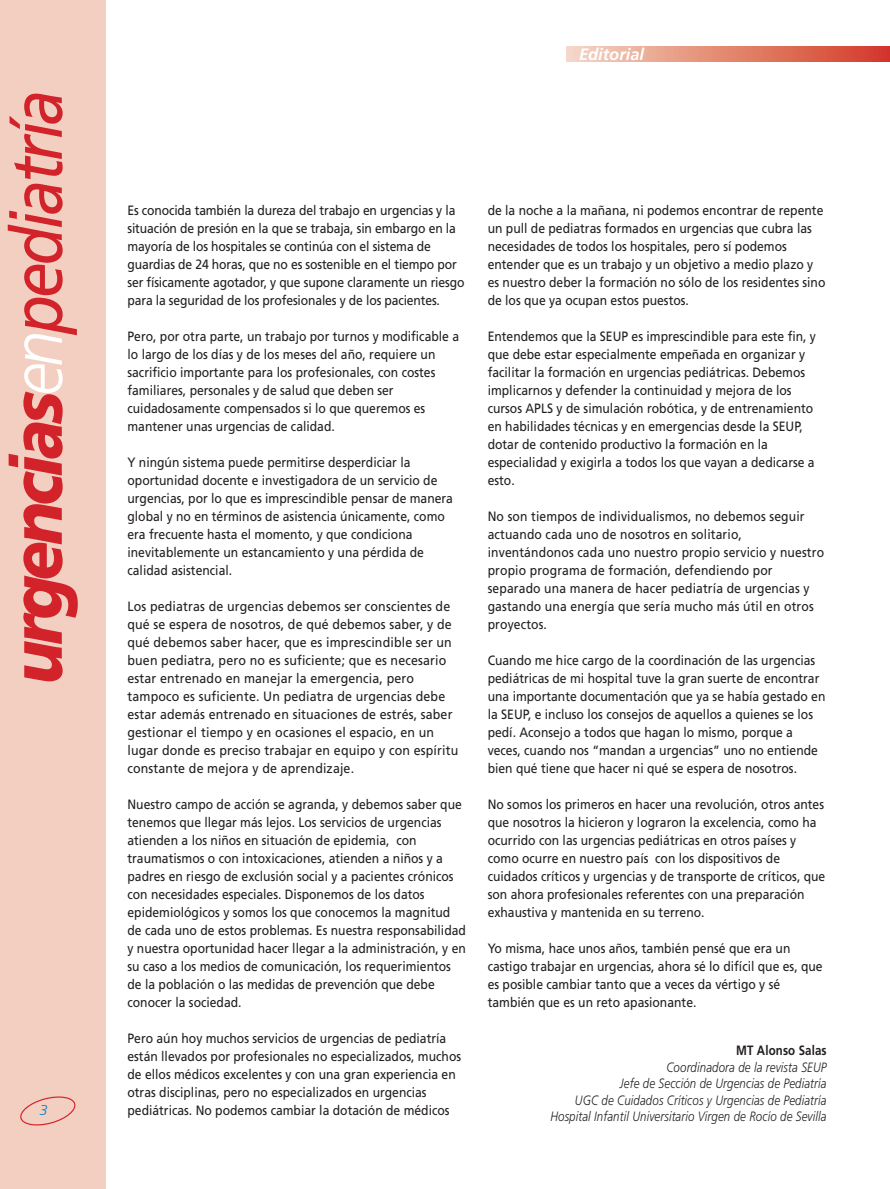
<style>
.page{position:relative;width:890px;height:1189px;background:#fff}
.page>*{position:absolute;margin:0;border:0;box-sizing:border-box;transform-origin:0 0}
.t1{font:italic 900 72px "Frutiger";letter-spacing:-.06em;color:#d2232a;scale:.9 1}
.t2{font:italic 700 16.5px "Frutiger";color:#fff}
.t3{font:italic 300 14.25px "Frutiger";color:#007dc5}
.t4{font:13.5px/18px "Frutiger";color:#231f20;scale:.9 1}
.t5{font:13.5px/18px "Frutiger";color:#231f20;scale:.92 1}
.t6{font:italic 300 13.5px/16.5px "Frutiger";letter-spacing:.01em;color:#231f20;text-align:right;scale:.85 1}
.t7{font:700 13.5px "Frutiger";letter-spacing:.01em;color:#231f20;scale:.85 1}
.s1{font-weight:300;color:#fff}
.s2{font-weight:400}
</style>
<div class="page">
<div style="left:0;top:0;width:105px;height:1188px;background:#f3cfc1"></div>
<svg style="left:566px;top:47px;width:323px;height:15px;background:#e38773"></svg>
<svg style="left:20px;top:1096px;width:56px;height:30px"></svg>
<h1 class="t1" style="left:8px;top:684px;width:662px;rotate:-90deg">urgencias<span class="s1">en</span><span class="s2">pediatría</span></h1>
<p class="t3" style="left:40px;top:1104px;width:9px">3</p>
<p class="t2" style="left:579px;top:48px;width:67px">Editorial</p>
<p class="t4" style="left:127px;top:202px;width:376px">Es conocida también la dureza del trabajo en urgencias y la situación de presión en la que se trabaja, sin embargo en la mayoría de los hospitales se continúa con el sistema de guardias de 24 horas, que no es sostenible en el tiempo por ser físicamente agotador, y que supone claramente un riesgo para la seguridad de los profesionales y de los pacientes.</p>
<p class="t4" style="left:127px;top:328px;width:370px">Pero, por otra parte, un trabajo por turnos y modificable a lo largo de los días y de los meses del año, requiere un sacrificio importante para los profesionales, con costes familiares, personales y de salud que deben ser cuidadosamente compensados si lo que queremos es mantener unas urgencias de calidad.</p>
<p class="t4" style="left:127px;top:454px;width:363px">Y ningún sistema puede permitirse desperdiciar la oportunidad docente e investigadora de un servicio de urgencias, por lo que es imprescindible pensar de manera global y no en términos de asistencia únicamente, como era frecuente hasta el momento, y que condiciona inevitablemente un estancamiento y una pérdida de calidad asistencial.</p>
<p class="t5" style="left:127px;top:598px;width:361px">Los pediatras de urgencias debemos ser conscientes de qué se espera de nosotros, de qué debemos saber, y de qué debemos saber hacer, que es imprescindible ser un buen pediatra, pero no es suficiente; que es necesario estar entrenado en manejar la emergencia, pero tampoco es suficiente. Un pediatra de urgencias debe estar además entrenado en situaciones de estrés, saber gestionar el tiempo y en ocasiones el espacio, en un lugar donde es preciso trabajar en equipo y con espíritu constante de mejora y de aprendizaje.</p>
<p class="t4" style="left:127px;top:796px;width:377px">Nuestro campo de acción se agranda, y debemos saber que tenemos que llegar más lejos. Los servicios de urgencias atienden a los niños en situación de epidemia, con traumatismos o con intoxicaciones, atienden a niños y a padres en riesgo de exclusión social y a pacientes crónicos con necesidades especiales. Disponemos de los datos epidemiológicos y somos los que conocemos la magnitud de cada uno de estos problemas. Es nuestra responsabilidad y nuestra oportunidad hacer llegar a la administración, y en su caso a los medios de comunicación, los requerimientos de la población o las medidas de prevención que debe conocer la sociedad.</p>
<p class="t4" style="left:127px;top:1030px;width:372px">Pero aún hoy muchos servicios de urgencias de pediatría están llevados por profesionales no especializados, muchos de ellos médicos excelentes y con una gran experiencia en otras disciplinas, pero no especializados en urgencias pediátricas. No podemos cambiar la dotación de médicos</p>
<p class="t4" style="left:487px;top:202px;width:376px">de la noche a la mañana, ni podemos encontrar de repente un pull de pediatras formados en urgencias que cubra las necesidades de todos los hospitales, pero sí podemos entender que es un trabajo y un objetivo a medio plazo y es nuestro deber la formación no sólo de los residentes sino de los que ya ocupan estos puestos.</p>
<p class="t4" style="left:487px;top:328px;width:366px">Entendemos que la SEUP es imprescindible para este fin, y que debe estar especialmente empeñada en organizar y facilitar la formación en urgencias pediátricas. Debemos implicarnos y defender la continuidad y mejora de los cursos APLS y de simulación robótica, y de entrenamiento en habilidades técnicas y en emergencias desde la SEUP, dotar de contenido productivo la formación en la especialidad y exigirla a todos los que vayan a dedicarse a esto.</p>
<p class="t4" style="left:487px;top:508px;width:375px">No son tiempos de individualismos, no debemos seguir actuando cada uno de nosotros en solitario, inventándonos cada uno nuestro propio servicio y nuestro propio programa de formación, defendiendo por separado una manera de hacer pediatría de urgencias y gastando una energía que sería mucho más útil en otros proyectos.</p>
<p class="t4" style="left:487px;top:652px;width:376px">Cuando me hice cargo de la coordinación de las urgencias pediátricas de mi hospital tuve la gran suerte de encontrar una importante documentación que ya se había gestado en la SEUP, e incluso los consejos de aquellos a quienes se los pedí. Aconsejo a todos que hagan lo mismo, porque a veces, cuando nos “mandan a urgencias” uno no entiende bien qué tiene que hacer ni qué se espera de nosotros.</p>
<p class="t4" style="left:487px;top:796px;width:376px">No somos los primeros en hacer una revolución, otros antes que nosotros la hicieron y lograron la excelencia, como ha ocurrido con las urgencias pediátricas en otros países y como ocurre en nuestro país con los dispositivos de cuidados críticos y urgencias y de transporte de críticos, que son ahora profesionales referentes con una preparación exhaustiva y mantenida en su terreno.</p>
<p class="t4" style="left:487px;top:940px;width:373px">Yo misma, hace unos años, también pensé que era un castigo trabajar en urgencias, ahora sé lo difícil que es, que es posible cambiar tanto que a veces da vértigo y sé también que es un reto apasionante.</p>
<p class="t7" style="left:736px;top:1045px;width:108px">MT Alonso Salas</p>
<p class="t6" style="left:550px;top:1059px;width:326px">Coordinadora de la revista SEUP<br>Jefe de Sección de Urgencias de Pediatría<br>UGC de Cuidados Críticos y Urgencias de Pediatría Hospital Infantil Universitario Virgen de Rocío de Sevilla</p>
</div>
